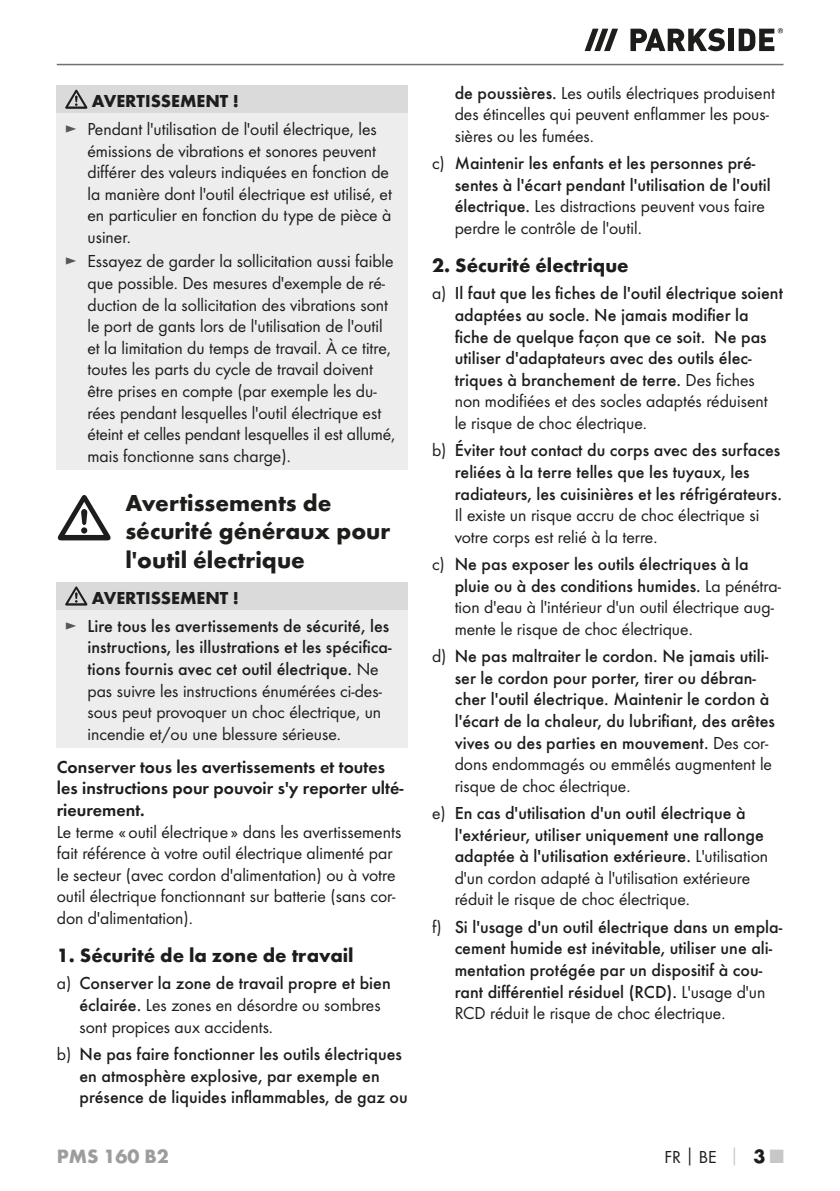
<style>
.page{position:relative;width:840px;height:1191px;background:#fff}
.page>*{position:absolute;margin:0;border:0;box-sizing:border-box;transform-origin:0 0}
.t1{font:700 24px/28.8px "Futura";color:#1d1d1b}
.t2{font:700 20px "Futura";color:#1d1d1b}
.t3{font:700 20px "Futura";color:#9d9d9d}
.t4{font:18px/21.6px "Futura Boo";color:#1d1d1b}
.t5{font:500 18px/21.6px "Futura";color:#1d1d1b}
.t6{font:18px/21.6px "Futura Dem";color:#1d1d1b}
.t7{font:700 18px "Futura";color:#1d1d1b}
.s1{color:#575756}
.s2{font-weight:700}
.s3{font-family:"Futura Boo";font-weight:400;color:#575756}
.s4{font-family:"Futura Boo";font-weight:400}
.s5{font-family:"Futura";font-weight:500}
.s6{font-family:"Futura";font-weight:700}
.s7{font-family:"Futura";font-weight:700;color:#c7c7c6}
.s8{font-family:"Futura";font-weight:700;font-size:20px}
.s9{font-family:"Futura";font-weight:700;font-size:20px;color:#c7c7c6}
</style>
<div class="page">
<hr style="left:57px;top:64px;width:726px;height:1px;background:#70706f">
<svg style="left:584px;top:29px;width:33px;height:22px"></svg>
<svg style="left:630px;top:28px;width:94px;height:23px"></svg>
<div style="left:728px;top:29px;width:5px;height:22px;background:#1d1d1b"></div>
<svg style="left:738px;top:28px;width:44px;height:23px"></svg>
<div style="left:57px;top:85px;width:351px;height:28px;background:#dadada"></div>
<div style="left:57px;top:113px;width:351px;height:357px;background:#ededed"></div>
<svg style="left:65px;top:90px;width:22px;height:19px"></svg>
<svg style="left:58px;top:495px;width:52px;height:45px"></svg>
<div style="left:57px;top:582px;width:351px;height:28px;background:#dadada"></div>
<div style="left:57px;top:610px;width:351px;height:137px;background:#ededed"></div>
<svg style="left:65px;top:586px;width:22px;height:19px"></svg>
<p class="t7" style="left:92px;top:94px;width:148px">AVERTISSEMENT !</p>
<p class="t4" style="left:87px;top:119px;width:306px;text-indent:-23px"><span class="s1">►</span> Pendant l'utilisation de l'outil électrique, les émissions de vibrations et sonores peuvent différer des valeurs indiquées en fonction de la manière dont l'outil électrique est utilisé, et en particulier en fonction du type de pièce à usiner.</p>
<p class="t4" style="left:87px;top:251px;width:309px;text-indent:-23px"><span class="s1">►</span> Essayez de garder la sollicitation aussi faible que possible. Des mesures d'exemple de ré&shy;duction de la sollicitation des vibrations sont le port de gants lors de l'utilisation de l'outil et la limitation du temps de travail. À ce titre, toutes les parts du cycle de travail doivent être prises en compte (par exemple les du&shy;rées pendant lesquelles l'outil électrique est éteint et celles pendant lesquelles il est allumé, mais fonctionne sans charge).</p>
<h1 class="t1" style="left:125px;top:490px;width:266px">Avertissements de sécurité généraux pour l'outil électrique</h1>
<p class="t5" style="left:65px;top:585px;width:326px;line-height:27.6px;text-indent:27px"><span class="s2">AVERTISSEMENT !<br></span><span class="s3">►</span> Lire tous les avertissements de sécurité, les</p>
<p class="t5" style="left:87px;top:637px;width:305px">instructions, les illustrations et les spécifica&shy;tions fournis avec cet outil électrique. <span class="s4">Ne</span></p>
<p class="t4" style="left:87px;top:680px;width:296px;text-align:justify">pas suivre les instructions énumérées ci-des&shy;sous peut provoquer un choc électrique, un incendie et/ou une blessure sérieuse.</p>
<p class="t6" style="left:57px;top:756px;width:348px">Conserver tous les avertissements et toutes les instructions pour pouvoir s'y reporter ulté&shy;rieurement.</p>
<p class="t4" style="left:57px;top:821px;width:346px">Le terme « outil électrique » dans les avertissements fait référence à votre outil électrique alimenté par le secteur (avec cordon d'alimentation) ou à votre outil électrique fonctionnant sur batterie (sans cor&shy;don d'alimentation).</p>
<p class="t2" style="left:57px;top:947px;width:298px">1. Sécurité de la zone de travail</p>
<p class="t5" style="left:57px;top:973px;width:335px"><span class="s4">a)</span> Conserver la zone de travail propre et bien</p>
<p class="t4" style="left:79px;top:995px;width:302px"><span class="s5">éclairée.</span> Les zones en désordre ou sombres sont propices aux accidents.</p>
<p class="t5" style="left:79px;top:1044px;width:330px;text-indent:-23px"><span class="s4">b)</span> Ne pas faire fonctionner les outils électriques en atmosphère explosive, par exemple en présence de liquides inflammables, de gaz ou</p>
<p class="t4" style="left:454px;top:83px;width:321px"><span class="s5">de poussières.</span> Les outils électriques produisent des étincelles qui peuvent enflammer les pous&shy;sières ou les fumées.</p>
<p class="t5" style="left:454px;top:153px;width:317px;text-indent:-23px"><span class="s4">c)</span> Maintenir les enfants et les personnes pré&shy;sentes à l'écart pendant l'utilisation de l'outil</p>
<p class="t4" style="left:454px;top:196px;width:311px"><span class="s5">électrique.</span> Les distractions peuvent vous faire perdre le contrôle de l'outil.</p>
<p class="t2" style="left:432px;top:257px;width:198px">2. Sécurité électrique</p>
<p class="t5" style="left:454px;top:283px;width:330px;text-indent:-23px"><span class="s4">a)</span> Il faut que les fiches de l'outil électrique soient adaptées au socle. Ne jamais modifier la fiche de quelque façon que ce soit. Ne pas utiliser d'adaptateurs avec des outils élec&shy;triques à branchement de terre. <span class="s4">Des fiches</span></p>
<p class="t4" style="left:454px;top:391px;width:314px">non modifiées et des socles adaptés réduisent le risque de choc électrique.</p>
<p class="t5" style="left:454px;top:440px;width:328px;text-indent:-23px"><span class="s4">b)</span> Éviter tout contact du corps avec des surfaces reliées à la terre telles que les tuyaux, les radiateurs, les cuisinières et les réfrigérateurs.</p>
<p class="t4" style="left:454px;top:505px;width:306px">Il existe un risque accru de choc électrique si votre corps est relié à la terre.</p>
<p class="t5" style="left:454px;top:554px;width:327px;text-indent:-23px"><span class="s4">c)</span> Ne pas exposer les outils électriques à la pluie ou à des conditions humides. <span class="s4">La pénétra-</span></p>
<p class="t4" style="left:454px;top:597px;width:320px">tion d'eau à l'intérieur d'un outil électrique aug&shy;mente le risque de choc électrique.</p>
<p class="t5" style="left:454px;top:646px;width:321px;text-indent:-23px"><span class="s4">d)</span> Ne pas maltraiter le cordon. Ne jamais utili&shy;ser le cordon pour porter, tirer ou débran&shy;cher l'outil électrique. Maintenir le cordon à l'écart de la chaleur, du lubrifiant, des arêtes vives ou des parties en mouvement. <span class="s4">Des cor-</span></p>
<p class="t4" style="left:454px;top:754px;width:318px">dons endommagés ou emmêlés augmentent le risque de choc électrique.</p>
<p class="t5" style="left:454px;top:803px;width:315px;text-indent:-23px"><span class="s4">e)</span> En cas d'utilisation d'un outil électrique à l'extérieur, utiliser uniquement une rallonge adaptée à l'utilisation extérieure. <span class="s4">L'utilisation</span></p>
<p class="t4" style="left:454px;top:868px;width:297px">d'un cordon adapté à l'utilisation extérieure réduit le risque de choc électrique.</p>
<p class="t5" style="left:454px;top:917px;width:329px;text-indent:-23px"><span class="s4">f)</span> Si l'usage d'un outil électrique dans un empla&shy;cement humide est inévitable, utiliser une ali&shy;mentation protégée par un dispositif à cou&shy;rant différentiel résiduel (RCD). <span class="s4">L'usage d'un</span></p>
<p class="t4" style="left:454px;top:1003px;width:272px">RCD réduit le risque de choc électrique.</p>
<p class="t3" style="left:57px;top:1147px;width:114px">PMS 160 B2</p>
<p class="t4" style="left:664px;top:1146px;width:120px">FR<span class="s6">│</span>BE <span class="s7">│</span> <span class="s8">3</span> <span class="s9">■</span></p>
</div>
